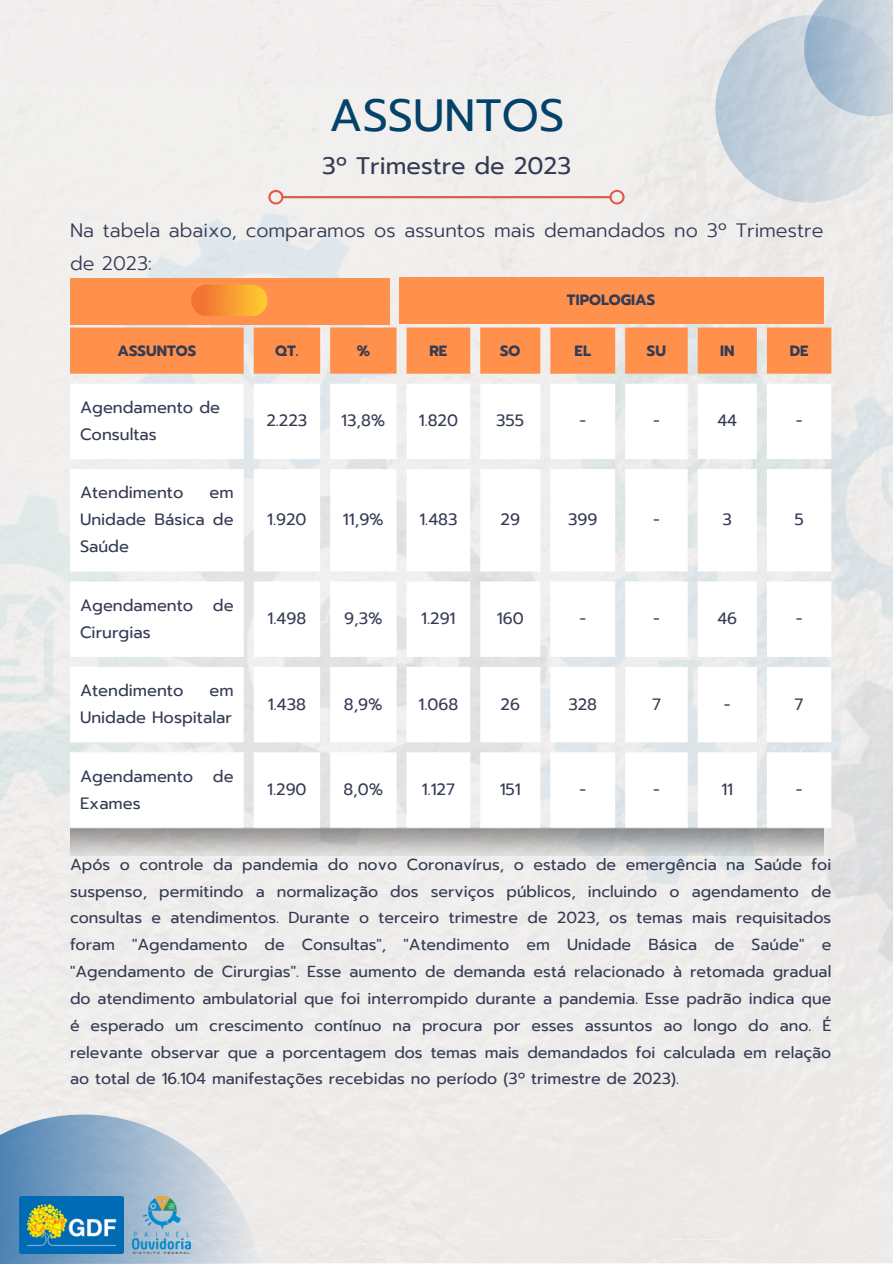
<style>
.page{position:relative;width:893px;height:1264px;background:#fff}
.page>*{position:absolute;margin:0;border:0;box-sizing:border-box;transform-origin:0 0}
.t1{font:45px "Prompt";color:#044369}
.t2{font:23.85px "Prompt";color:#343b53}
.t3{font:300 19.35px/32.7px "Prompt";color:#343b53}
.t4{font:16.35px/27px "Prompt";color:#343b53}
.t5{font:15.9px/26.8px "Prompt";color:#343b53;text-align:justify}
.t6{font:700 14.85px "Prompt";color:#343b53}
</style>
<div class="page">
<div style="left:0;top:0;width:892px;height:1262px;background:#efedec"></div>
<svg style="left:715px;top:0;width:177px;height:202px"></svg>
<svg style="left:0;top:1114px;width:261px;height:149px"></svg>
<svg style="left:268px;top:190px;width:356px;height:14px"></svg>
<img style="left:70px;top:251px;width:753px;height:604px">
<svg style="left:70px;top:327px;width:761px;height:47px"></svg>
<svg style="left:70px;top:383px;width:761px;height:444px"></svg>
<div style="left:398px;top:277px;width:425px;height:46px;background:#ff914d"></div>
<div style="left:70px;top:278px;width:319px;height:46px;background:#ff914d"></div>
<div style="left:191px;top:285px;width:76px;height:31px;background:linear-gradient(to right,#f16736,#fdcb30);border-radius:16px"></div>
<img style="left:20px;top:1196px;width:103px;height:56px">
<img style="left:132px;top:1196px;width:59px;height:56px">
<p class="t1" style="left:329px;top:82px;width:237px">ASSUNTOS</p>
<p class="t2" style="left:322px;top:148px;width:250px">3º Trimestre de 2023</p>
<p class="t3" style="left:70px;top:214px;width:754px">Na tabela abaixo, comparamos os assuntos mais demandados no 3º Trimestre de 2023:</p>
<p class="t6" style="left:567px;top:289px;width:90px">TIPOLOGIAS</p>
<p class="t6" style="left:117px;top:339px;width:80px">ASSUNTOS</p>
<p class="t6" style="left:275px;top:339px;width:25px">QT.</p>
<p class="t6" style="left:356px;top:339px;width:15px">%</p>
<p class="t6" style="left:429px;top:339px;width:20px">RE</p>
<p class="t6" style="left:500px;top:339px;width:22px">SO</p>
<p class="t6" style="left:574px;top:339px;width:18px">EL</p>
<p class="t6" style="left:647px;top:339px;width:21px">SU</p>
<p class="t6" style="left:720px;top:339px;width:16px">IN</p>
<p class="t6" style="left:789px;top:339px;width:20px">DE</p>
<p class="t4" style="left:80px;top:394px;width:142px">Agendamento de<br>Consultas</p>
<p class="t4" style="left:80px;top:479px;width:105px">Atendimento</p>
<p class="t4" style="left:80px;top:479px;width:155px;text-align:justify;text-indent:129px">em Unidade Básica de Saúde</p>
<p class="t4" style="left:80px;top:592px;width:155px">Agendamento de<br>Cirurgias</p>
<p class="t4" style="left:266px;top:407px;width:42px">2.223</p>
<p class="t4" style="left:341px;top:407px;width:46px">13,8%</p>
<p class="t4" style="left:418px;top:407px;width:41px">1.820</p>
<p class="t4" style="left:496px;top:407px;width:30px">355</p>
<p class="t4" style="left:579px;top:407px;width:8px">-</p>
<p class="t4" style="left:653px;top:407px;width:8px">-</p>
<p class="t4" style="left:717px;top:407px;width:21px">44</p>
<p class="t4" style="left:795px;top:407px;width:8px">-</p>
<p class="t4" style="left:267px;top:506px;width:41px">1.920</p>
<p class="t4" style="left:343px;top:506px;width:42px">11,9%</p>
<p class="t4" style="left:419px;top:506px;width:40px">1.483</p>
<p class="t4" style="left:500px;top:506px;width:21px">29</p>
<p class="t4" style="left:568px;top:506px;width:31px">399</p>
<p class="t4" style="left:653px;top:506px;width:8px">-</p>
<p class="t4" style="left:722px;top:506px;width:11px">3</p>
<p class="t4" style="left:794px;top:506px;width:11px">5</p>
<p class="t4" style="left:267px;top:605px;width:40px">1.498</p>
<p class="t4" style="left:344px;top:605px;width:40px">9,3%</p>
<p class="t4" style="left:421px;top:605px;width:36px">1.291</p>
<p class="t4" style="left:497px;top:605px;width:28px">160</p>
<p class="t4" style="left:579px;top:605px;width:8px">-</p>
<p class="t4" style="left:653px;top:605px;width:8px">-</p>
<p class="t4" style="left:717px;top:605px;width:21px">46</p>
<p class="t4" style="left:795px;top:605px;width:8px">-</p>
<p class="t4" style="left:80px;top:677px;width:105px">Atendimento</p>
<p class="t4" style="left:80px;top:677px;width:155px;text-align:right">em<br>Unidade Hospitalar</p>
<p class="t4" style="left:268px;top:690px;width:40px">1.438</p>
<p class="t4" style="left:344px;top:690px;width:40px">8,9%</p>
<p class="t4" style="left:418px;top:690px;width:41px">1.068</p>
<p class="t4" style="left:500px;top:690px;width:21px">26</p>
<p class="t4" style="left:568px;top:690px;width:30px">328</p>
<p class="t4" style="left:652px;top:690px;width:10px">7</p>
<p class="t4" style="left:724px;top:690px;width:8px">-</p>
<p class="t4" style="left:794px;top:690px;width:10px">7</p>
<p class="t4" style="left:80px;top:762px;width:155px">Agendamento de<br>Exames</p>
<p class="t4" style="left:267px;top:776px;width:41px">1.290</p>
<p class="t4" style="left:343px;top:776px;width:41px">8,0%</p>
<p class="t4" style="left:421px;top:776px;width:35px">1.127</p>
<p class="t4" style="left:499px;top:776px;width:23px">151</p>
<p class="t4" style="left:579px;top:776px;width:8px">-</p>
<p class="t4" style="left:653px;top:776px;width:8px">-</p>
<p class="t4" style="left:721px;top:776px;width:13px">11</p>
<p class="t4" style="left:795px;top:776px;width:8px">-</p>
<p class="t5" style="left:70px;top:851px;width:762px">Após o controle da pandemia do novo Coronavírus, o estado de emergência na Saúde foi suspenso, permitindo a normalização dos serviços públicos, incluindo o agendamento de consultas e atendimentos. Durante o terceiro trimestre de 2023, os temas mais requisitados foram "Agendamento de Consultas", "Atendimento em Unidade Básica de Saúde" e "Agendamento de Cirurgias". Esse aumento de demanda está relacionado à retomada gradual do atendimento ambulatorial que foi interrompido durante a pandemia. Esse padrão indica que é esperado um crescimento contínuo na procura por esses assuntos ao longo do ano. É relevante observar que a porcentagem dos temas mais demandados foi calculada em relação ao total de 16.104 manifestações recebidas no período (3º trimestre de 2023).</p>
</div>
